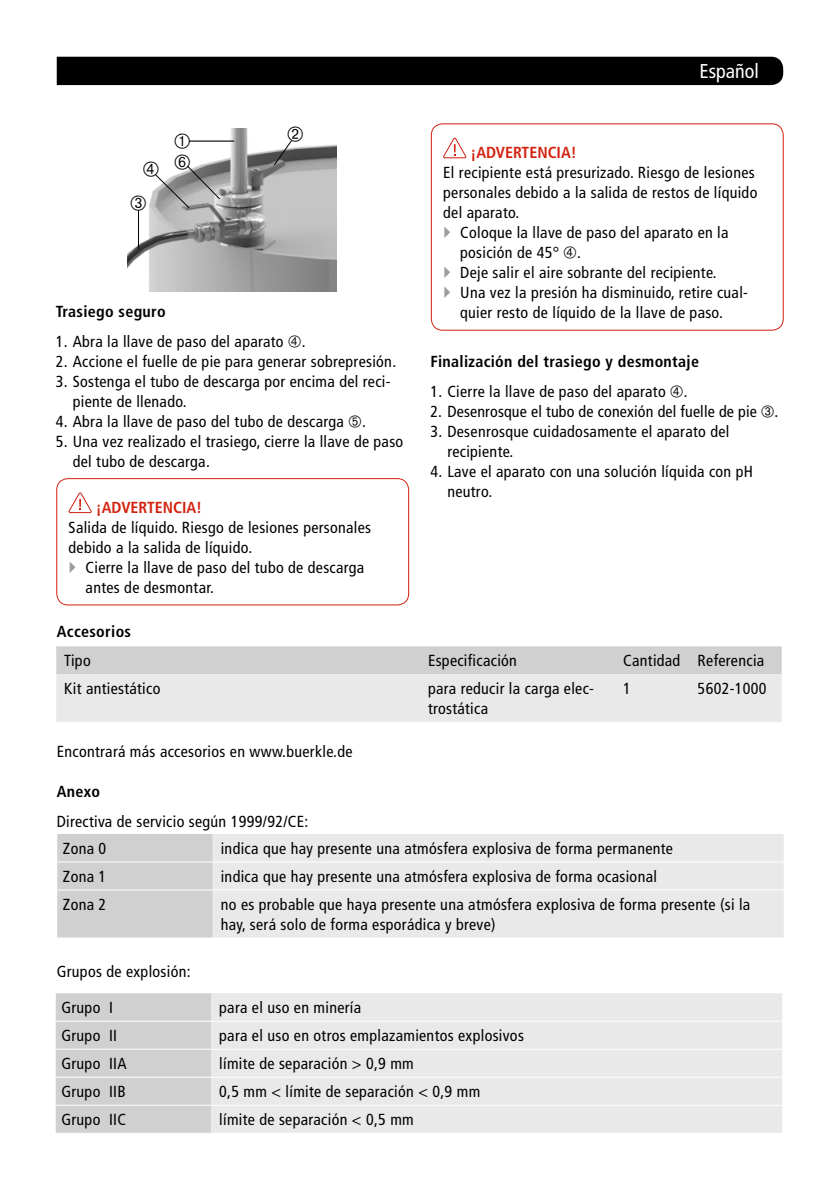
<style>
.page{position:relative;width:840px;height:1191px;background:#fff}
.page>*{position:absolute;margin:0;border:0;box-sizing:border-box;transform-origin:0 0}
.t1{font:condensed 20px "Frutiger";color:#fff}
.t2{font:condensed 16px/20px "Frutiger";letter-spacing:.02em;color:#000}
.t3{font:700 condensed 16px "Frutiger";letter-spacing:.02em;color:#000}
.t4{font:700 condensed 16px "Frutiger";color:#d32210}
</style>
<div class="page">
<div style="left:57px;top:57px;width:725px;height:28px;background:#000"></div>
<svg style="left:443px;top:138px;width:23px;height:20px"></svg>
<div style="left:430px;top:123px;width:353px;height:208px;border:1px solid #d32210;border-radius:11px"></div>
<svg style="left:69px;top:493px;width:23px;height:20px"></svg>
<div style="left:56px;top:478px;width:353px;height:127px;border:1px solid #d32210;border-radius:11px"></div>
<svg style="left:56px;top:646px;width:725px;height:76px;background:#e0e0e0"></svg>
<div style="left:57px;top:834px;width:156px;height:103px;background:#d0d0d0"></div>
<div style="left:213px;top:834px;width:570px;height:103px;background:#e9e9e9"></div>
<hr style="left:57px;top:861px;width:156px;height:1px;background:#fff">
<hr style="left:213px;top:861px;width:570px;height:1px;background:#fff">
<hr style="left:57px;top:889px;width:156px;height:1px;background:#fff">
<hr style="left:213px;top:889px;width:570px;height:1px;background:#fff">
<div style="left:56px;top:993px;width:155px;height:139px;background:#d0d0d0"></div>
<div style="left:211px;top:993px;width:570px;height:139px;background:#e9e9e9"></div>
<hr style="left:56px;top:1020px;width:155px;height:1px;background:#fff">
<hr style="left:211px;top:1020px;width:570px;height:1px;background:#fff">
<hr style="left:56px;top:1048px;width:155px;height:1px;background:#fff">
<hr style="left:211px;top:1048px;width:570px;height:1px;background:#fff">
<hr style="left:56px;top:1076px;width:155px;height:1px;background:#fff">
<hr style="left:211px;top:1076px;width:570px;height:1px;background:#fff">
<hr style="left:56px;top:1104px;width:155px;height:1px;background:#fff">
<hr style="left:211px;top:1104px;width:570px;height:1px;background:#fff">
<img style="left:127px;top:128px;width:209px;height:163px">
<hr style="left:189px;top:140px;width:45px;height:2px;background:#000">
<hr style="left:138px;top:210px;width:1px;height:39px;background:#000">
<svg style="left:273px;top:128px;width:30px;height:38px"></svg>
<svg style="left:131px;top:134px;width:90px;height:77px"></svg>
<p class="t3" style="left:56px;top:302px;width:111px">Trasiego seguro</p>
<p class="t2" style="left:56px;top:331px;width:251px">1. Abra la llave de paso del aparato .</p>
<p class="t2" style="left:56px;top:351px;width:342px">2. Accione el fuelle de pie para generar sobrepresión.</p>
<p class="t2" style="left:73px;top:371px;width:319px;text-indent:-17px">3. Sostenga el tubo de descarga por encima del reci&shy;piente de llenado.</p>
<p class="t2" style="left:56px;top:411px;width:311px">4. Abra la llave de paso del tubo de descarga .</p>
<p class="t2" style="left:73px;top:431px;width:332px;text-indent:-17px">5. Una vez realizado el trasiego, cierre la llave de paso del tubo de descarga.</p>
<p class="t4" style="left:96px;top:498px;width:108px">¡ADVERTENCIA!</p>
<p class="t2" style="left:69px;top:517px;width:304px">Salida de líquido. Riesgo de lesiones personales debido a la salida de líquido.</p>
<p class="t2" style="left:86px;top:557px;width:280px">Cierre la llave de paso del tubo de descarga antes de desmontar.</p>
<p class="t3" style="left:57px;top:622px;width:76px">Accesorios</p>
<p class="t1" style="left:699px;top:60px;width:61px">Español</p>
<p class="t4" style="left:470px;top:143px;width:108px">¡ADVERTENCIA!</p>
<p class="t2" style="left:443px;top:163px;width:313px">El recipiente está presurizado. Riesgo de lesiones</p>
<p class="t2" style="left:443px;top:183px;width:315px">personales debido a la salida de restos de líquido</p>
<p class="t2" style="left:443px;top:203px;width:78px">del aparato.</p>
<p class="t2" style="left:460px;top:223px;width:270px">Coloque la llave de paso del aparato en la</p>
<p class="t2" style="left:460px;top:243px;width:122px">posición de 45° .</p>
<p class="t2" style="left:460px;top:263px;width:258px">Deje salir el aire sobrante del recipiente.</p>
<p class="t2" style="left:460px;top:283px;width:289px">Una vez la presión ha disminuido, retire cual-</p>
<p class="t2" style="left:460px;top:303px;width:264px">quier resto de líquido de la llave de paso.</p>
<p class="t3" style="left:430px;top:352px;width:270px">Finalización del trasiego y desmontaje</p>
<p class="t2" style="left:430px;top:381px;width:258px">1. Cierre la llave de paso del aparato .</p>
<p class="t2" style="left:430px;top:401px;width:349px">2. Desenrosque el tubo de conexión del fuelle de pie .</p>
<p class="t2" style="left:447px;top:421px;width:283px;text-indent:-17px">3. Desenrosque cuidadosamente el aparato del recipiente.</p>
<p class="t2" style="left:447px;top:461px;width:307px;text-indent:-17px">4. Lave el aparato con una solución líquida con pH neutro.</p>
<p class="t2" style="left:64px;top:651px;width:28px">Tipo</p>
<p class="t2" style="left:428px;top:651px;width:90px">Especificación</p>
<p class="t2" style="left:623px;top:651px;width:142px">Cantidad Referencia</p>
<p class="t2" style="left:64px;top:679px;width:98px">Kit antiestático</p>
<p class="t2" style="left:428px;top:679px;width:167px">para reducir la carga elec&shy;trostática</p>
<p class="t2" style="left:623px;top:679px;width:9px">1</p>
<p class="t2" style="left:697px;top:679px;width:70px">5602-1000</p>
<p class="t2" style="left:57px;top:741px;width:297px">Encontrará más accesorios en www.buerkle.de</p>
<p class="t3" style="left:57px;top:782px;width:45px">Anexo</p>
<p class="t2" style="left:57px;top:811px;width:253px">Directiva de servicio según 1999/92/CE:</p>
<p class="t2" style="left:63px;top:838px;width:45px">Zona 0</p>
<p class="t2" style="left:221px;top:838px;width:453px">indica que hay presente una atmósfera explosiva de forma permanente</p>
<p class="t2" style="left:63px;top:866px;width:45px">Zona 1</p>
<p class="t2" style="left:221px;top:866px;width:437px">indica que hay presente una atmósfera explosiva de forma ocasional</p>
<p class="t2" style="left:63px;top:894px;width:45px">Zona 2</p>
<p class="t2" style="left:221px;top:894px;width:531px">no es probable que haya presente una atmósfera explosiva de forma presente (si la hay, será solo de forma esporádica y breve)</p>
<p class="t2" style="left:57px;top:961px;width:135px">Grupos de explosión:</p>
<p class="t2" style="left:61px;top:997px;width:53px">Grupo I</p>
<p class="t2" style="left:219px;top:997px;width:143px">para el uso en minería</p>
<p class="t2" style="left:61px;top:1025px;width:57px">Grupo II</p>
<p class="t2" style="left:219px;top:1025px;width:306px">para el uso en otros emplazamientos explosivos</p>
<p class="t2" style="left:61px;top:1053px;width:67px">Grupo IIA</p>
<p class="t2" style="left:219px;top:1053px;width:196px">límite de separación &gt; 0,9 mm</p>
<p class="t2" style="left:61px;top:1081px;width:66px">Grupo IIB</p>
<p class="t2" style="left:219px;top:1081px;width:262px">0,5 mm &lt; límite de separación &lt; 0,9 mm</p>
<p class="t2" style="left:61px;top:1109px;width:66px">Grupo IIC</p>
<p class="t2" style="left:219px;top:1109px;width:196px">límite de separación &lt; 0,5 mm</p>
</div>
